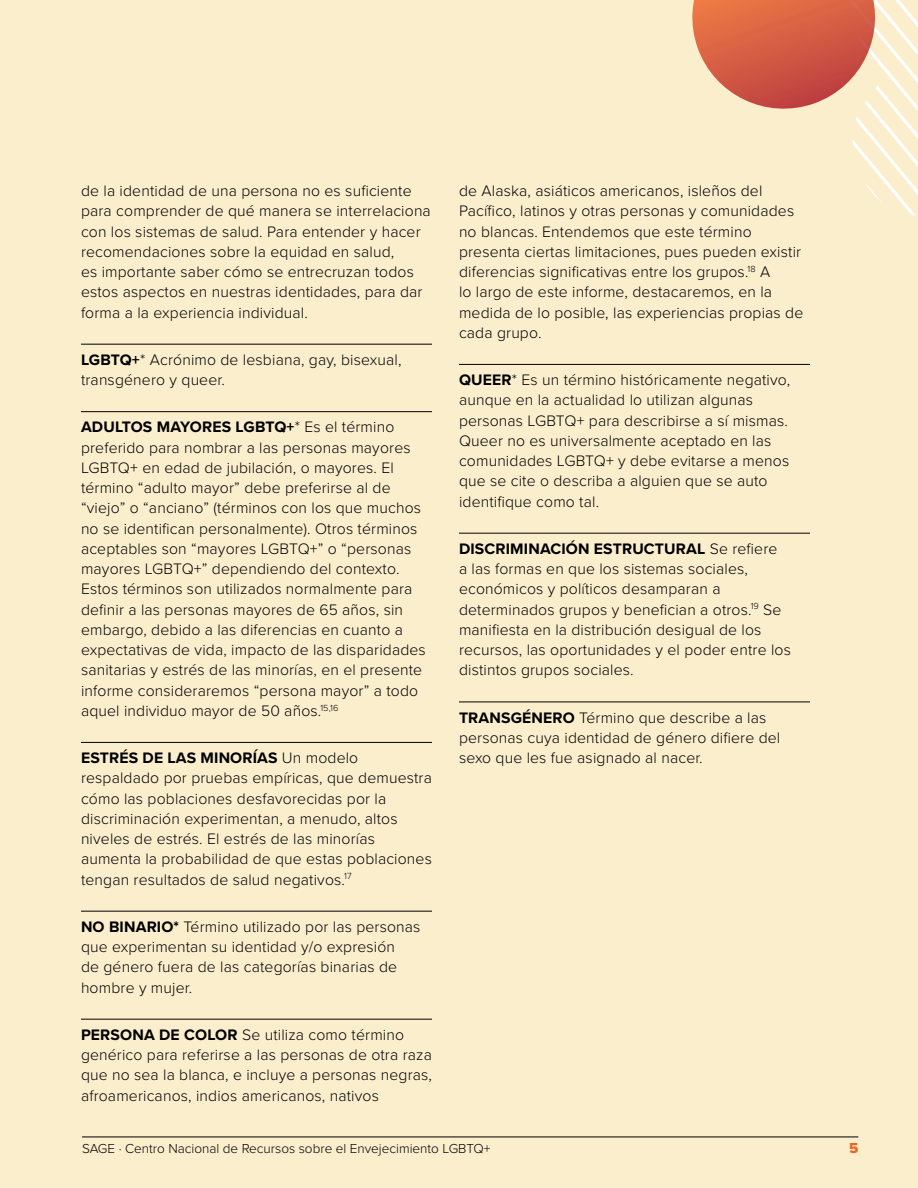
<style>
.page{position:relative;width:918px;height:1188px;background:#fbeecd}
.page>*{position:absolute;margin:0;border:0;box-sizing:border-box;transform-origin:0 0}
.Text_Terms{font:300 15.75px/20.2px "Proxima Nova";letter-spacing:.01em;color:#000}
.t1{font:15px "Proxima Nova Extrabld";color:#f26322}
.t2{font:300 13.5px "Proxima Nova";color:#000}
.s1{font-weight:700}
</style>
<div class="page">
<svg style="left:692px;top:0;width:226px;height:216px"></svg>
<hr style="left:81px;top:344px;width:351px;height:1px;background:#000">
<hr style="left:81px;top:411px;width:351px;height:1px;background:#000">
<hr style="left:81px;top:742px;width:351px;height:1px;background:#000">
<hr style="left:81px;top:911px;width:351px;height:1px;background:#000">
<hr style="left:81px;top:1019px;width:351px;height:1px;background:#000">
<hr style="left:459px;top:364px;width:351px;height:1px;background:#000">
<hr style="left:459px;top:533px;width:351px;height:1px;background:#000">
<hr style="left:459px;top:702px;width:351px;height:1px;background:#000">
<hr style="left:82px;top:1137px;width:776px;height:1px;background:#000">
<p class="Text_Terms" style="left:81px;top:180px;width:351px">de la identidad de una persona no es suficiente para comprender de qué manera se interrelaciona con los sistemas de salud. Para entender y hacer recomendaciones sobre la equidad en salud,<br>es importante saber cómo se entrecruzan todos estos aspectos en nuestras identidades, para dar forma a la experiencia individual.</p>
<p class="Text_Terms" style="left:81px;top:349px;width:322px"><span class="s1">LGBTQ+</span>* Acrónimo de lesbiana, gay, bisexual, transgénero y queer.</p>
<p class="Text_Terms" style="left:81px;top:416px;width:346px"><span class="s1">ADULTOS MAYORES LGBTQ+</span>* Es el término preferido para nombrar a las personas mayores LGBTQ+ en edad de jubilación, o mayores. El término “adulto mayor” debe preferirse al de “viejo” o “anciano” (términos con los que muchos no se identifican personalmente). Otros términos aceptables son “mayores LGBTQ+” o “personas mayores LGBTQ+” dependiendo del contexto.<br>Estos términos son utilizados normalmente para definir a las personas mayores de 65 años, sin embargo, debido a las diferencias en cuanto a expectativas de vida, impacto de las disparidades sanitarias y estrés de las minorías, en el presente informe consideraremos “persona mayor” a todo aquel individuo mayor de 50 años.<sup>15,16</sup></p>
<p class="Text_Terms" style="left:81px;top:747px;width:353px"><span class="s1">ESTRÉS DE LAS MINORÍAS</span> Un modelo respaldado por pruebas empíricas, que demuestra cómo las poblaciones desfavorecidas por la discriminación experimentan, a menudo, altos niveles de estrés. El estrés de las minorías aumenta la probabilidad de que estas poblaciones tengan resultados de salud negativos.<sup>17</sup></p>
<p class="Text_Terms" style="left:81px;top:916px;width:341px"><span class="s1">NO BINARIO*</span> Término utilizado por las personas que experimentan su identidad y/o expresión<br>de género fuera de las categorías binarias de hombre y mujer.</p>
<p class="Text_Terms" style="left:81px;top:1024px;width:353px"><span class="s1">PERSONA DE COLOR</span> Se utiliza como término genérico para referirse a las personas de otra raza que no sea la blanca, e incluye a personas negras, afroamericanos, indios americanos, nativos</p>
<p class="Text_Terms" style="left:459px;top:180px;width:346px">de Alaska, asiáticos americanos, isleños del Pacífico, latinos y otras personas y comunidades no blancas. Entendemos que este término presenta ciertas limitaciones, pues pueden existir diferencias significativas entre los grupos.<sup>18</sup> A<br>lo largo de este informe, destacaremos, en la medida de lo posible, las experiencias propias de cada grupo.</p>
<p class="Text_Terms" style="left:459px;top:369px;width:333px"><span class="s1">QUEER</span>* Es un término históricamente negativo, aunque en la actualidad lo utilizan algunas personas LGBTQ+ para describirse a sí mismas.<br>Queer no es universalmente aceptado en las comunidades LGBTQ+ y debe evitarse a menos que se cite o describa a alguien que se auto identifique como tal.</p>
<p class="Text_Terms" style="left:459px;top:538px;width:333px"><span class="s1">DISCRIMINACIÓN ESTRUCTURAL</span> Se refiere<br>a las formas en que los sistemas sociales, económicos y políticos desamparan a determinados grupos y benefician a otros.<sup>19</sup> Se manifiesta en la distribución desigual de los recursos, las oportunidades y el poder entre los distintos grupos sociales.</p>
<p class="Text_Terms" style="left:459px;top:706px;width:323px"><span class="s1">TRANSGÉNERO</span> Término que describe a las personas cuya identidad de género difiere del sexo que les fue asignado al nacer.</p>
<p class="t2" style="left:82px;top:1139px;width:410px">SAGE · Centro Nacional de Recursos sobre el Envejecimiento LGBTQ+</p>
<p class="t1" style="left:849px;top:1137px;width:11px">5</p>
</div>
